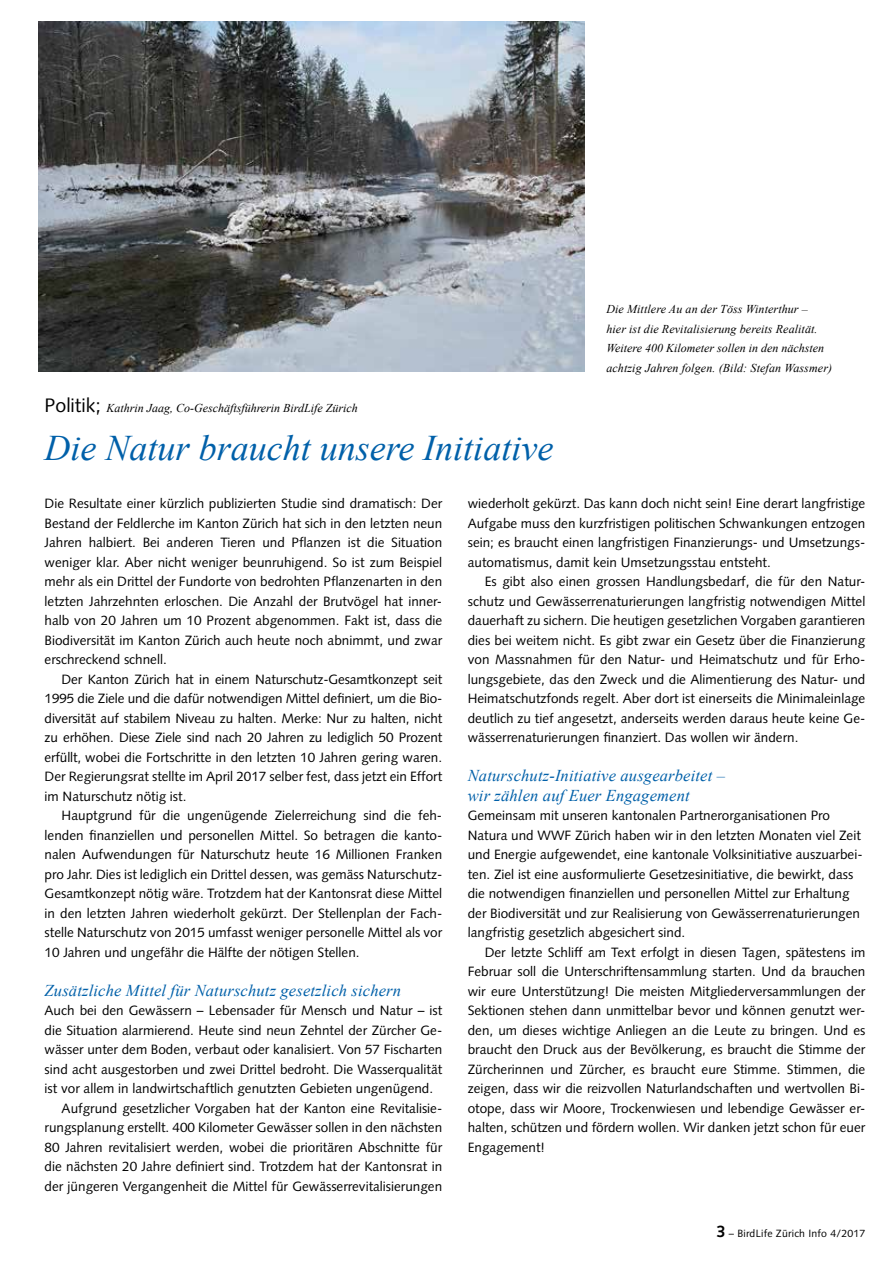
<style>
.page{position:relative;width:893px;height:1263px;background:#fff}
.page>*{position:absolute;margin:0;border:0;box-sizing:border-box;transform-origin:0 0}
.t1{font:italic 36px "Times New Roman";color:#0060a9}
.t2{font:italic 16.5px/19.5px "Times New Roman";letter-spacing:.01em;color:#0060a9}
.t3{font:13.5px/19.5px "Syntax";color:#000;text-align:justify}
.t4{font:italic 12px/19.5px "Times New Roman";letter-spacing:.01em;color:#000}
.t5{font:10.5px "Syntax";letter-spacing:.02em;color:#000}
.s1{font-family:"Syntax";font-style:normal;font-size:19.5px}
.s2{font-weight:700;font-size:16.5px}
</style>
<div class="page">
<img style="left:39px;top:21px;width:546px;height:351px">
<p class="t4" style="left:606px;top:299px;width:227px">Die Mittlere Au an der Töss Winterthur –<br>hier ist die Revitalisierung bereits Realität.<br>Weitere 400 Kilometer sollen in den nächsten achtzig Jahren folgen. (Bild: Stefan Wassmer)</p>
<p class="t4" style="left:45px;top:398px;width:315px"><span class="s1">Politik;</span> Kathrin Jaag, Co-Geschäftsführerin BirdLife Zürich</p>
<h1 class="t1" style="left:45px;top:423px;width:510px">Die Natur braucht unsere Initiative</h1>
<p class="t3" style="left:45px;top:494px;width:399px">Die Resultate einer kürzlich publizierten Studie sind dramatisch: Der Bestand der Feldlerche im Kanton Zürich hat sich in den letzten neun Jahren halbiert. Bei anderen Tieren und Pflanzen ist die Situation weniger klar. Aber nicht weniger beunruhigend. So ist zum Beispiel mehr als ein Drittel der Fundorte von bedrohten Pflanzenarten in den letzten Jahrzehnten erloschen. Die Anzahl der Brutvögel hat inner&shy;halb von 20 Jahren um 10 Prozent abgenommen. Fakt ist, dass die Biodiversität im Kanton Zürich auch heute noch abnimmt, und zwar erschreckend schnell.</p>
<p class="t3" style="left:45px;top:669px;width:399px;text-indent:17px">Der Kanton Zürich hat in einem Naturschutz-Gesamtkonzept seit 1995 die Ziele und die dafür notwendigen Mittel definiert, um die Bio&shy;diversität auf stabilem Niveau zu halten. Merke: Nur zu halten, nicht zu erhöhen. Diese Ziele sind nach 20 Jahren zu lediglich 50 Prozent erfüllt, wobei die Fortschritte in den letzten 10 Jahren gering waren.<br>Der Regierungsrat stellte im April 2017 selber fest, dass jetzt ein Effort im Naturschutz nötig ist.</p>
<p class="t3" style="left:45px;top:806px;width:399px;text-indent:17px">Hauptgrund für die ungenügende Zielerreichung sind die feh&shy;lenden finanziellen und personellen Mittel. So betragen die kanto&shy;nalen Aufwendungen für Naturschutz heute 16 Millionen Franken pro Jahr. Dies ist lediglich ein Drittel dessen, was gemäss Naturschutz-Gesamtkonzept nötig wäre. Trotzdem hat der Kantonsrat diese Mittel in den letzten Jahren wiederholt gekürzt. Der Stellenplan der Fach&shy;stelle Naturschutz von 2015 umfasst weniger personelle Mittel als vor 10 Jahren und ungefähr die Hälfte der nötigen Stellen.</p>
<p class="t2" style="left:45px;top:980px;width:358px">Zusätzliche Mittel für Naturschutz gesetzlich sichern</p>
<p class="t3" style="left:45px;top:1001px;width:399px">Auch bei den Gewässern – Lebensader für Mensch und Natur – ist</p>
<p class="t3" style="left:45px;top:1020px;width:399px">die Situation alarmierend. Heute sind neun Zehntel der Zürcher Ge-</p>
<p class="t3" style="left:45px;top:1040px;width:399px">wässer unter dem Boden, verbaut oder kanalisiert. Von 57 Fischarten</p>
<p class="t3" style="left:45px;top:1059px;width:399px">sind acht ausgestorben und zwei Drittel bedroht. Die Wasserqualität</p>
<p class="t3" style="left:45px;top:1079px;width:390px">ist vor allem in landwirtschaftlich genutzten Gebieten ungenügend.</p>
<p class="t3" style="left:62px;top:1098px;width:382px">Aufgrund gesetzlicher Vorgaben hat der Kanton eine Revitalisie-</p>
<p class="t3" style="left:45px;top:1118px;width:399px">rungsplanung erstellt. 400 Kilometer Gewässer sollen in den nächsten</p>
<p class="t3" style="left:45px;top:1137px;width:399px">80 Jahren revitalisiert werden, wobei die prioritären Abschnitte für</p>
<p class="t3" style="left:45px;top:1157px;width:399px">die nächsten 20 Jahre definiert sind. Trotzdem hat der Kantonsrat in</p>
<p class="t3" style="left:45px;top:1176px;width:399px">der jüngeren Vergangenheit die Mittel für Gewässerrevitalisierungen</p>
<p class="t3" style="left:468px;top:494px;width:399px">wiederholt gekürzt. Das kann doch nicht sein! Eine derart langfristige Aufgabe muss den kurzfristigen politischen Schwankungen entzogen sein; es braucht einen langfristigen Finanzierungs- und Umsetzungs&shy;automatismus, damit kein Umsetzungsstau entsteht.</p>
<p class="t3" style="left:468px;top:572px;width:399px;text-indent:17px">Es gibt also einen grossen Handlungsbedarf, die für den Natur&shy;schutz und Gewässerrenaturierungen langfristig notwendigen Mittel dauerhaft zu sichern. Die heutigen gesetzlichen Vorgaben garantieren dies bei weitem nicht. Es gibt zwar ein Gesetz über die Finanzierung von Massnahmen für den Natur- und Heimatschutz und für Erho&shy;lungsgebiete, das den Zweck und die Alimentierung des Natur- und Heimatschutzfonds regelt. Aber dort ist einerseits die Minimaleinlage deutlich zu tief angesetzt, anderseits werden daraus heute keine Ge&shy;wässerrenaturierungen finanziert. Das wollen wir ändern.</p>
<p class="t2" style="left:468px;top:766px;width:259px">Naturschutz-Initiative ausgearbeitet – wir zählen auf Euer Engagement</p>
<p class="t3" style="left:468px;top:806px;width:396px;text-align:left">Gemeinsam mit unseren kantonalen Partnerorganisationen Pro Natura und WWF Zürich haben wir in den letzten Monaten viel Zeit und Energie aufgewendet, eine kantonale Volksinitiative auszuarbei&shy;ten. Ziel ist eine ausformulierte Gesetzesinitiative, die bewirkt, dass die notwendigen finanziellen und personellen Mittel zur Erhaltung der Biodiversität und zur Realisierung von Gewässerrenaturierungen langfristig gesetzlich abgesichert sind.</p>
<p class="t3" style="left:468px;top:942px;width:399px;text-indent:17px">Der letzte Schliff am Text erfolgt in diesen Tagen, spätestens im Februar soll die Unterschriftensammlung starten. Und da brauchen wir eure Unterstützung! Die meisten Mitgliederversammlungen der Sektionen stehen dann unmittelbar bevor und können genutzt wer&shy;den, um dieses wichtige Anliegen an die Leute zu bringen. Und es braucht den Druck aus der Bevölkerung, es braucht die Stimme der Zürcherinnen und Zürcher, es braucht eure Stimme. Stimmen, die zeigen, dass wir die reizvollen Naturlandschaften und wertvollen Bi&shy;otope, dass wir Moore, Trockenwiesen und lebendige Gewässer er&shy;halten, schützen und fördern wollen. Wir danken jetzt schon für euer Engagement!</p>
<p class="t5" style="left:716px;top:1227px;width:150px"><span class="s2">3</span> – BirdLife Zürich Info 4/2017</p>
</div>
